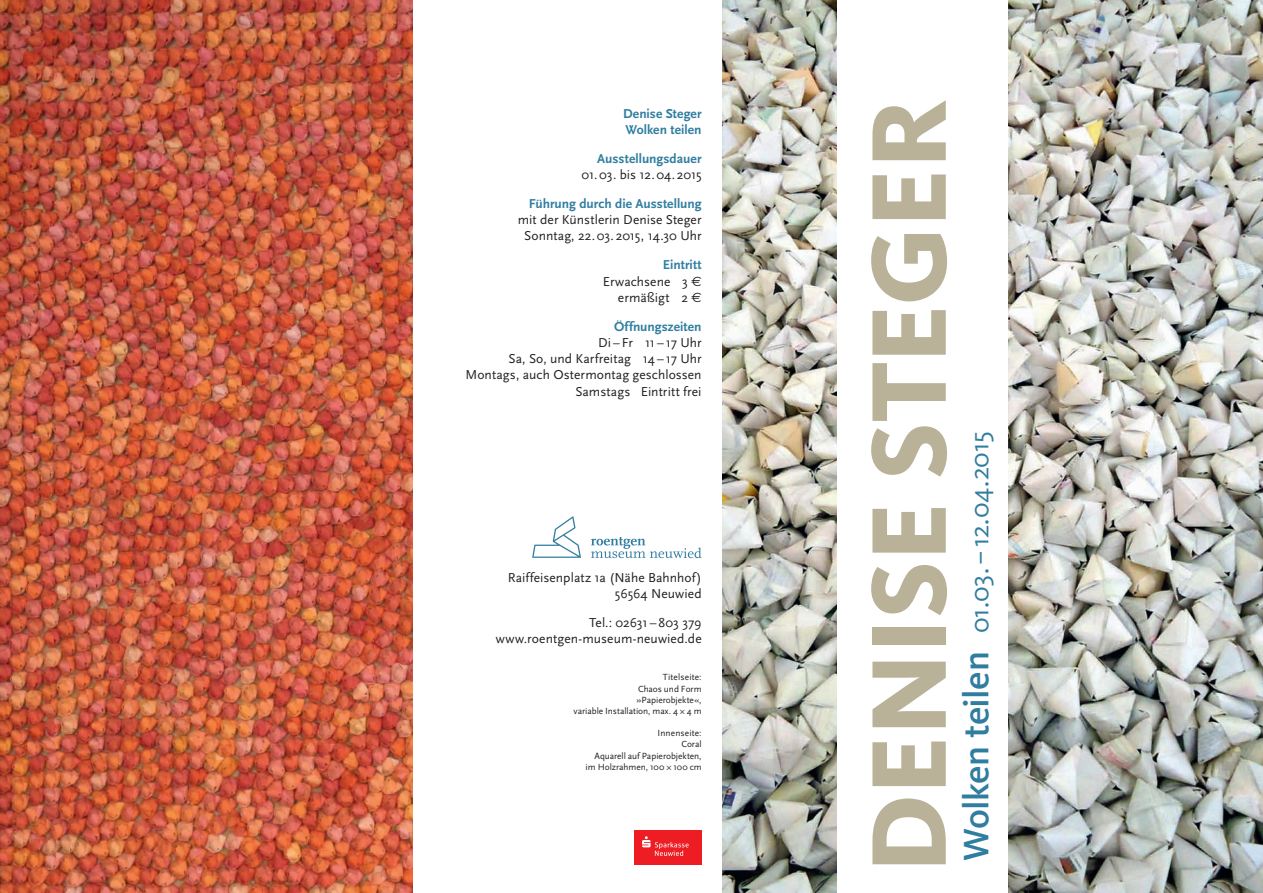
<style>
.page{position:relative;width:1263px;height:893px;background:#fff}
.page>*{position:absolute;margin:0;border:0;box-sizing:border-box;transform-origin:0 0}
.t1{font:800 109.95px "Kievit";letter-spacing:-.005em;color:#b9b298}
.t2{font:27.45px "Kievit";letter-spacing:-.01em;color:#307d9f}
.t3{font:13.5px/16.2px "Scala Sans";letter-spacing:.005em;color:#231f20;text-align:right}
.t4{font:700 13.5px/16.2px "Scala Sans";color:#307d9f}
.t5{font:9.3px/11.1px "Scala Sans Regular Eastern Europe";color:#231f20;text-align:right}
.s1{font-weight:700;color:#307d9f}
.s2{font-family:"Euro Sans"}
.s3{font-weight:500;font-size:36.6px}
</style>
<div class="page">
<img style="left:723px;top:0;width:540px;height:893px">
<div style="left:838px;top:0;width:170px;height:893px;background:#fff"></div>
<svg style="left:532px;top:516px;width:49px;height:42px"></svg>
<svg style="left:591px;top:537px;width:111px;height:21px"></svg>
<img style="left:0;top:0;width:412px;height:893px">
<div style="left:634px;top:830px;width:68px;height:35px;background:#ee1d23"></div>
<svg style="left:642px;top:836px;width:47px;height:20px"></svg>
<p class="t4" style="left:623px;top:106px;width:80px">Denise Steger<br>Wolken teilen</p>
<p class="t4" style="left:597px;top:151px;width:106px">Ausstellungsdauer</p>
<p class="t3" style="left:581px;top:167px;width:122px">01.03. bis 12.04. 2015</p>
<p class="t4" style="left:529px;top:196px;width:174px">Führung durch die Ausstellung</p>
<p class="t3" style="left:518px;top:212px;width:185px;text-align:center">mit der Künstlerin Denise Steger<br>Sonntag, 22.03. 2015, 14.30 Uhr</p>
<p class="t3" style="left:603px;top:257px;width:100px"><span class="s1">Eintritt<br></span>Erwachsene 3 <span class="s2">E </span>ermäßigt 2 <span class="s2">E</span></p>
<p class="t4" style="left:614px;top:319px;width:89px">Öffnungszeiten</p>
<p class="t3" style="left:465px;top:335px;width:238px">Di–Fr 11–17 Uhr<br>Sa, So, und Karfreitag 14–17 Uhr<br>Montags, auch Ostermontag geschlossen<br>Samstags Eintritt frei</p>
<p class="t3" style="left:508px;top:569px;width:195px">Raiffeisenplatz 1a (Nähe Bahnhof)<br>56564 Neuwied</p>
<p class="t3" style="left:496px;top:614px;width:207px">Tel.: 02631–803 379 www.roentgen-museum-neuwied.de</p>
<p class="t5" style="left:574px;top:672px;width:129px">Titelseite:<br>Chaos und Form »Papierobjekte«,<br>variable Installation, max. 4 ∞ 4 m</p>
<p class="t5" style="left:586px;top:728px;width:118px">Innenseite:<br>Coral<br>Aquarell auf Papierobjekten, im Holzrahmen, 100 ∞ 100 cm</p>
<h1 class="t1" style="left:843px;top:873px;width:775px;rotate:-90deg">DENISE STEGER</h1>
<h2 class="t2" style="left:964px;top:861px;width:430px;rotate:-90deg"><span class="s3">Wolken teilen</span> 01.03.–12.04.2015</h2>
</div>
